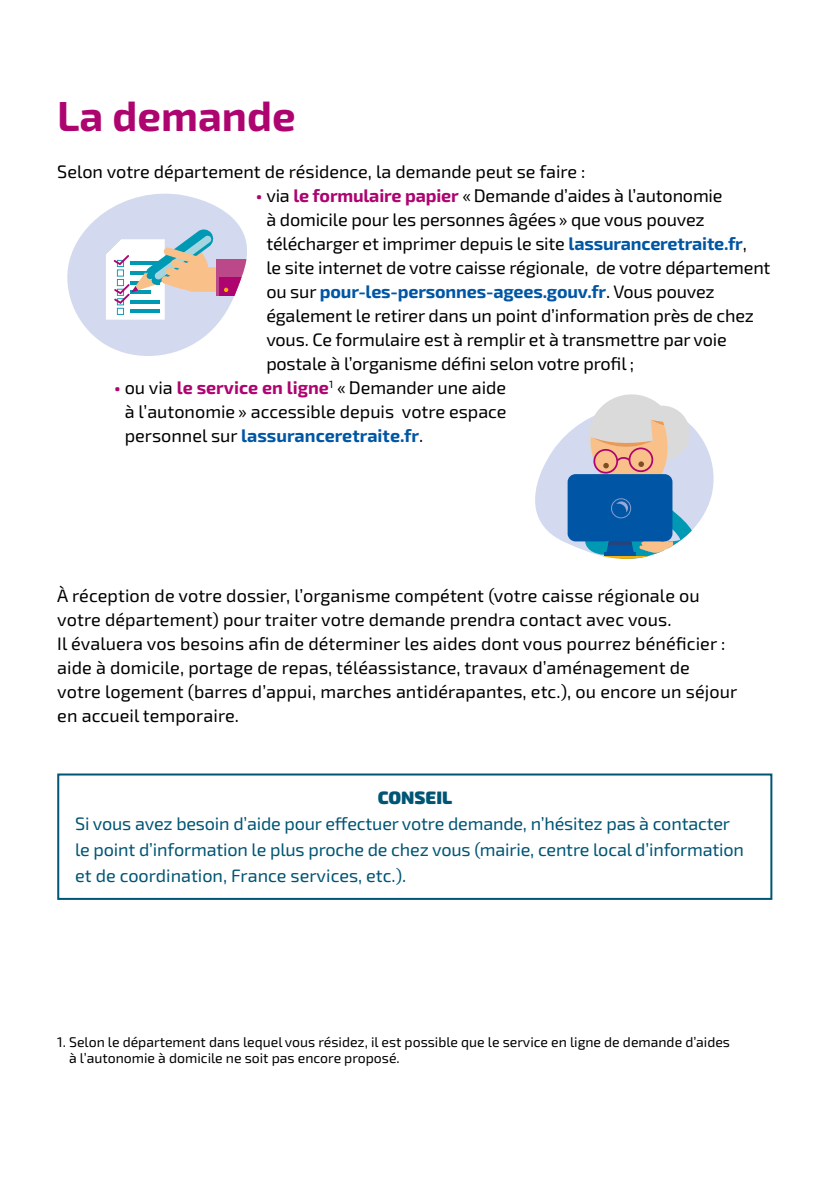
<style>
.page{position:relative;width:840px;height:1191px;background:#fff}
.page>*{position:absolute;margin:0;border:0;box-sizing:border-box;transform-origin:0 0}
.t1{font:700 42px "Exo 2";color:#ad0470}
.t2{font:18px/24px "Exo 2";color:#000}
.t3{font:18px/26px "Exo 2";letter-spacing:-.01em;color:#005575}
.t4{font:900 18px "Exo 2";color:#005575}
.t5{font:14px/16.8px "Exo 2";color:#000}
.s1{font-weight:700;color:#ad0470}
.s2{font-weight:700;color:#0056a4}
</style>
<div class="page">
<div style="left:57px;top:773px;width:715px;height:127px;border:2px solid #005575"></div>
<svg style="left:535px;top:394px;width:179px;height:162px"></svg>
<svg style="left:602px;top:556px;width:47px;height:3px"></svg>
<svg style="left:67px;top:193px;width:179px;height:163px"></svg>
<h1 class="t1" style="left:57px;top:92px;width:240px">La demande</h1>
<p class="t2" style="left:57px;top:159px;width:529px">Selon votre département de résidence, la demande peut se faire :</p>
<p class="t2" style="left:266px;top:183px;width:505px;text-indent:-10px"><span class="s1">•</span> via <span class="s1">le formulaire papier</span> « Demande d’aides à l’autonomie<br>à domicile pour les personnes âgées » que vous pouvez télécharger et imprimer depuis le site <span class="s2">lassuranceretraite.fr</span>,<br>le site internet de votre caisse régionale, de votre département ou sur <span class="s2">pour-les-personnes-agees.gouv.fr</span>. Vous pouvez également le retirer dans un point d’information près de chez vous. Ce formulaire est à remplir et à transmettre par voie postale à l’organisme défini selon votre profil ;</p>
<p class="t2" style="left:125px;top:375px;width:383px;text-align:justify;text-indent:-11px"><span class="s1">•</span> ou via <span class="s1">le service en ligne</span><sup>1</sup> « Demander une aide à l’autonomie » accessible depuis votre espace personnel sur <span class="s2">lassuranceretraite.fr</span>.</p>
<p class="t2" style="left:57px;top:583px;width:681px">À réception de votre dossier, l’organisme compétent (votre caisse régionale ou votre département) pour traiter votre demande prendra contact avec vous.<br>Il évaluera vos besoins afin de déterminer les aides dont vous pourrez bénéficier : aide à domicile, portage de repas, téléassistance, travaux d’aménagement de votre logement (barres d’appui, marches antidérapantes, etc.), ou encore un séjour en accueil temporaire.</p>
<p class="t4" style="left:377px;top:786px;width:76px">CONSEIL</p>
<p class="t3" style="left:75px;top:810px;width:670px">Si vous avez besoin d’aide pour effectuer votre demande, n’hésitez pas à contacter le point d’information le plus proche de chez vous (mairie, centre local d’information et de coordination, France services, etc.).</p>
<p class="t5" style="left:69px;top:1032px;width:662px;text-indent:-12px">1. Selon le département dans lequel vous résidez, il est possible que le service en ligne de demande d’aides à l’autonomie à domicile ne soit pas encore proposé.</p>
</div>
